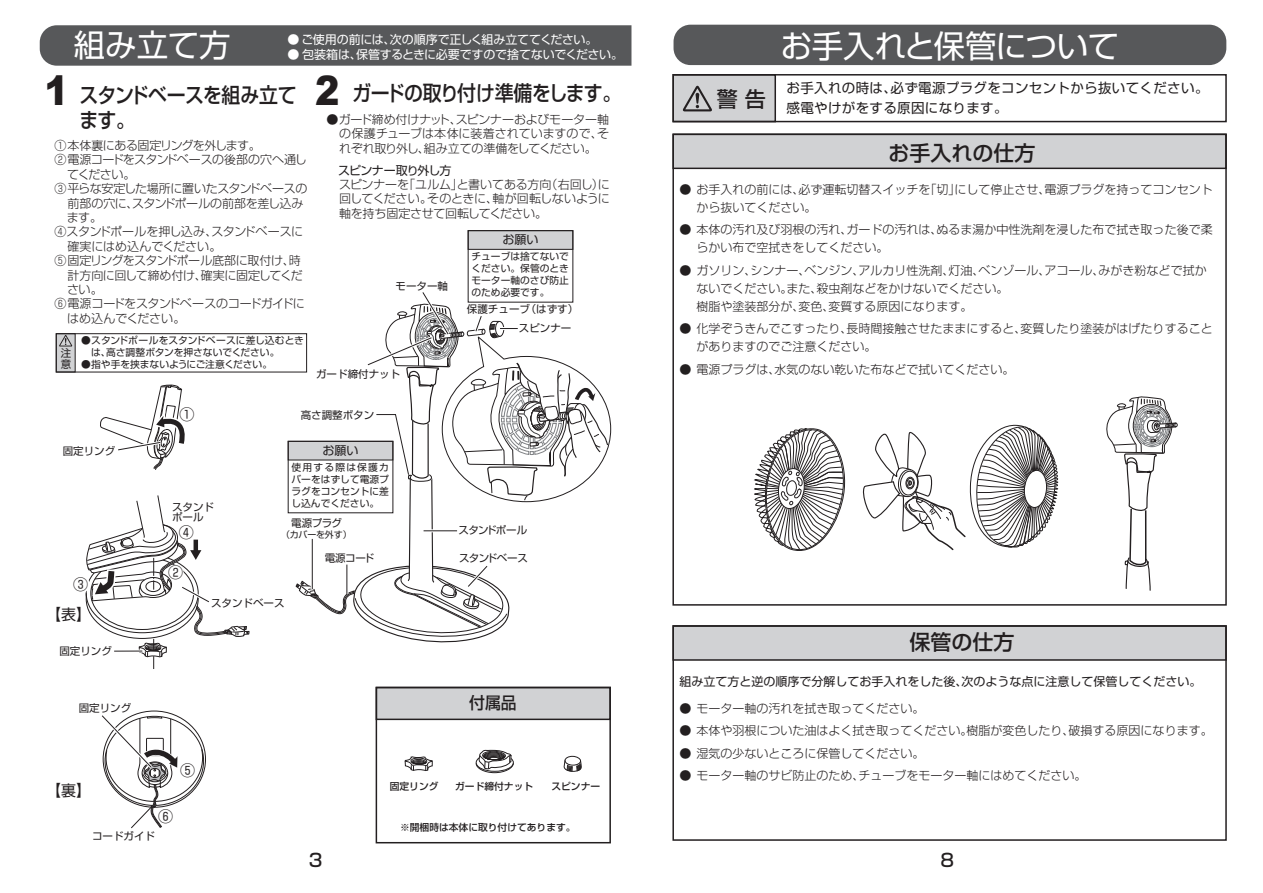
<style>
.page{position:relative;width:1263px;height:893px;background:#fff}
.page>*{position:absolute;margin:0;border:0;box-sizing:border-box;transform-origin:0 0}
.t1{font:31.5px "Shin Go Pro";letter-spacing:-.01em;color:#fff}
.t2{font:500 21px/25.2px "Shin Go Pro";letter-spacing:-.03em;color:#231f20;scale:.9 1}
.t3{font:500 21px "Shin Go Pro";letter-spacing:-.035em;color:#231f20;scale:.9 1}
.t4{font:500 21px "Shin Go Pro";letter-spacing:-.01em;color:#231f20}
.t5{font:500 18px "Shin Go Pro";color:#231f20}
.t6{font:500 16.5px "Shin Go Pro";color:#231f20;scale:.96 1}
.t7{font:15px "Shin Go Pro";color:#231f20}
.t8{font:13.5px/19.5px "Shin Go Pro";letter-spacing:.025em;color:#231f20}
.t9{font:300 12px/18px "Shin Go Pro";color:#231f20}
.t10{font:300 12px "Shin Go Pro";letter-spacing:-.03em;color:#231f20}
.t11{font:12px "Shin Go Pro";letter-spacing:-.01em;color:#fff}
.t12{font:12px "Shin Go Pro";color:#231f20}
.t13{font:300 12px "Shin Go Pro";letter-spacing:-.04em;color:#231f20}
.t14{font:300 12px "Shin Go Pro";letter-spacing:-.035em;color:#231f20}
.t15{font:300 12px "Shin Go Pro";letter-spacing:-.05em;color:#231f20}
.t16{font:12px "Shin Go Pro";letter-spacing:-.07em;color:#231f20}
.t17{font:10.5px/10.5px "Shin Go Pro";color:#231f20}
.t18{font:10.5px "Shin Go Pro";letter-spacing:-.05em;color:#231f20}
.t19{font:10.5px "Shin Go Pro";letter-spacing:-.06em;color:#231f20}
.t20{font:9.75px/12px "Shin Go Pro";color:#231f20;text-align:justify}
.t21{font:500 9.75px "Shin Go Pro";color:#231f20}
.t22{font:9px "Shin Go Pro";letter-spacing:-.03em;color:#231f20}
.s1{font-family:"Arial";font-weight:900;font-size:40.5px}
</style>
<div class="page">
<div style="left:40px;top:25px;width:591px;height:41px;background:#57585a"></div>
<div style="left:468px;top:230px;width:105px;height:20px;background:#d1d2d4;border:1px solid #231f20"></div>
<div style="left:468px;top:230px;width:105px;height:72px;border:1px solid #231f20"></div>
<div style="left:288px;top:441px;width:105px;height:19px;background:#d1d2d4"></div>
<div style="left:288px;top:441px;width:105px;height:72px;border:1px solid #231f20"></div>
<div style="left:56px;top:333px;width:20px;height:39px;background:#d1d2d4"></div>
<div style="left:56px;top:333px;width:251px;height:39px;border:1px solid #231f20"></div>
<svg style="left:59px;top:335px;width:13px;height:11px"></svg>
<svg style="left:295px;top:288px;width:316px;height:556px"></svg>
<hr style="left:311px;top:539px;width:3px;height:50px;background:#fff">
<hr style="left:312px;top:539px;width:1px;height:50px;background:#231f20">
<svg style="left:85px;top:495px;width:165px;height:334px"></svg>
<svg style="left:100px;top:384px;width:85px;height:86px"></svg>
<div style="left:179px;top:407px;width:16px;height:16px;background:#fff;border-radius:50%"></div>
<div style="left:672px;top:134px;width:555px;height:35px;background:#d1d2d4;border:2px solid #231f20"></div>
<div style="left:672px;top:134px;width:555px;height:472px;border:2px solid #231f20"></div>
<div style="left:672px;top:625px;width:555px;height:36px;background:#d1d2d4;border:2px solid #231f20"></div>
<div style="left:672px;top:625px;width:555px;height:216px;border:2px solid #231f20"></div>
<div style="left:672px;top:74px;width:104px;height:48px;background:#d1d2d4;border:2px solid #231f20"></div>
<div style="left:672px;top:74px;width:555px;height:48px;border:2px solid #231f20"></div>
<svg style="left:683px;top:85px;width:29px;height:26px"></svg>
<div style="left:673px;top:25px;width:553px;height:40px;background:#57585a;border-radius:17px"></div>
<svg style="left:754px;top:428px;width:92px;height:123px"></svg>
<svg style="left:862px;top:424px;width:196px;height:127px"></svg>
<svg style="left:1106px;top:396px;width:72px;height:265px"></svg>
<h1 class="t1" style="left:74px;top:19px;width:158px">組み立て方</h1>
<p class="t11" style="left:287px;top:30px;width:312px">● ご使用の前には、次の順序で正しく組み立ててください。</p>
<p class="t11" style="left:287px;top:45px;width:337px">● 包装箱は、保管するときに必要ですので捨てないでください。</p>
<h2 class="t2" style="left:79px;top:80px;width:291px;text-indent:-35px"><span class="s1">1</span> スタンドベースを組み立て <span class="s1">2</span>ます。</h2>
<p class="t15" style="left:55px;top:136px;width:208px">① 本体裏にある固定リングを外します。</p>
<p class="t10" style="left:55px;top:150px;width:254px">② 電源コードをスタンドベースの後部の穴へ通し</p>
<p class="t9" style="left:67px;top:164px;width:70px">てください。</p>
<p class="t14" style="left:55px;top:179px;width:254px">③ 平らな安定した場所に置いたスタンドベースの</p>
<p class="t10" style="left:67px;top:193px;width:238px">前部の穴に、スタンドポールの前部を差し込み</p>
<p class="t9" style="left:67px;top:207px;width:37px">ます。</p>
<p class="t13" style="left:55px;top:222px;width:250px">④スタンドポールを押し込み、スタンドベースに</p>
<p class="t9" style="left:67px;top:236px;width:156px">確実にはめ込んでください。</p>
<p class="t13" style="left:55px;top:251px;width:248px">⑤ 固定リングをスタンドポール底部に取付け、時</p>
<p class="t14" style="left:67px;top:265px;width:237px">計方向に回して締め付け、確実に固定してくだ</p>
<p class="t9" style="left:67px;top:279px;width:37px">さい。</p>
<p class="t10" style="left:55px;top:294px;width:252px">⑥ 電源コードをスタンドベースのコードガイドに</p>
<p class="t9" style="left:67px;top:308px;width:120px">はめ込んでください。</p>
<h2 class="t3" style="left:352px;top:76px;width:300px">ガードの取り付け準備をします。</h2>
<p class="t9" style="left:339px;top:111px;width:272px;line-height:14.4px;text-align:justify;text-indent:-13px">● ガード締め付けナット、スピンナーおよびモーター軸の保護チューブは本体に装着されていますので、それぞれ取り外し、組み立ての準備をしてください。</p>
<p class="t16" style="left:326px;top:160px;width:127px">　スピンナー取り外し方</p>
<p class="t9" style="left:339px;top:176px;width:272px;line-height:14.4px;text-align:justify">スピンナーを「ユルム」と書いてある方向（右回し）に回してください。そのときに、軸が回転しないように軸を持ち固定させて回転してください。</p>
<p class="t12" style="left:503px;top:230px;width:37px">お願い</p>
<p class="t20" style="left:471px;top:249px;width:99px">チューブは捨てないでください。保管のときモーター軸のさび防止のため必要です。</p>
<p class="t17" style="left:395px;top:279px;width:54px">モーター軸</p>
<p class="t17" style="left:467px;top:303px;width:113px">保護チューブ（はずす）</p>
<p class="t17" style="left:519px;top:322px;width:54px">スピンナー</p>
<p class="t17" style="left:61px;top:347px;width:12px">注意</p>
<p class="t20" style="left:91px;top:334px;width:214px;text-indent:-10px">●スタンドポールをスタンドベースに差し込むときは、高さ調整ボタンを押さないでください。</p>
<p class="t20" style="left:81px;top:357px;width:192px">●指や手を挟まないようにご注意ください。</p>
<p class="t17" style="left:316px;top:368px;width:85px">ガード締付ナット</p>
<p class="t17" style="left:301px;top:408px;width:75px">高さ調整ボタン</p>
<p class="t7" style="left:180px;top:402px;width:17px">①</p>
<p class="t17" style="left:63px;top:444px;width:54px">固定リング</p>
<p class="t7" style="left:73px;top:572px;width:16px">③</p>
<p class="t7" style="left:46px;top:602px;width:46px">【表】</p>
<p class="t17" style="left:59px;top:645px;width:54px">固定リング</p>
<p class="t17" style="left:79px;top:702px;width:54px">固定リング</p>
<p class="t17" style="left:172px;top:500px;width:43px">スタンドポール</p>
<p class="t7" style="left:179px;top:520px;width:16px">④</p>
<p class="t7" style="left:168px;top:560px;width:16px">②</p>
<p class="t12" style="left:323px;top:440px;width:37px">お願い</p>
<p class="t20" style="left:291px;top:460px;width:99px">使用する際は保護カバーをはずして電源プラグをコンセントに差し込んでください。</p>
<p class="t17" style="left:291px;top:517px;width:52px">電源プラグ</p>
<p class="t22" style="left:281px;top:527px;width:72px">（カバーを外す）</p>
<p class="t17" style="left:325px;top:551px;width:51px">電源コード</p>
<p class="t18" style="left:459px;top:549px;width:70px">スタンドベース</p>
<p class="t19" style="left:458px;top:521px;width:70px">スタンドポール</p>
<p class="t17" style="left:211px;top:597px;width:75px">スタンドベース</p>
<p class="t7" style="left:180px;top:758px;width:16px">⑤</p>
<h3 class="t6" style="left:469px;top:689px;width:51px">付属品</h3>
<p class="t7" style="left:46px;top:778px;width:46px">【裏】</p>
<p class="t7" style="left:158px;top:803px;width:16px">⑥</p>
<p class="t17" style="left:92px;top:829px;width:64px">コードガイド</p>
<h3 class="t5" style="left:309px;top:845px;width:15px">3</h3>
<p class="t21" style="left:390px;top:778px;width:50px">固定リング</p>
<p class="t21" style="left:455px;top:778px;width:79px">ガード締付ナット</p>
<p class="t21" style="left:551px;top:778px;width:50px">スピンナー</p>
<p class="t21" style="left:400px;top:819px;width:177px">※開梱時は本体に取り付けてあります。</p>
<h1 class="t1" style="left:780px;top:20px;width:340px">お手入れと保管について</h1>
<p class="t8" style="left:717px;top:77px;width:493px;text-indent:70px">お手入れの時は、必ず電源プラグをコンセントから抜いてください。<sup>警告</sup> 感電やけがをする原因になります。</p>
<h2 class="t4" style="left:888px;top:136px;width:148px">お手入れの仕方</h2>
<p class="t9" style="left:697px;top:179px;width:517px;text-indent:-17px">● お手入れの前には、必ず運転切替スイッチを「切」にして停止させ、電源プラグを持ってコンセントから抜いてください。</p>
<p class="t9" style="left:697px;top:219px;width:517px;text-indent:-17px">● 本体の汚れ及び羽根の汚れ、ガードの汚れは、ぬるま湯か中性洗剤を浸した布で拭き取った後で柔らかい布で空拭きをしてください。</p>
<p class="t9" style="left:697px;top:260px;width:511px;text-indent:-17px">● ガソリン、シンナー、ベンジン、アルカリ性洗剤、灯油、ベンゾール、アコール、みがき粉などで拭かないでください。また、殺虫剤などをかけないでください。<br>樹脂や塗装部分が、変色、変質する原因になります。</p>
<p class="t9" style="left:697px;top:318px;width:517px;text-indent:-17px">● 化学ぞうきんでこすったり、長時間接触させたままにすると、変質したり塗装がはげたりすることがありますのでご注意ください。</p>
<p class="t9" style="left:680px;top:359px;width:337px">● 電源プラグは、水気のない乾いた布などで拭いてください。</p>
<h2 class="t4" style="left:909px;top:624px;width:106px">保管の仕方</h2>
<p class="t12" style="left:680px;top:671px;width:524px">組み立て方と逆の順序で分解してお手入れをした後、次のような点に注意して保管してください。</p>
<p class="t9" style="left:680px;top:698px;width:247px">● モーター軸の汚れを拭き取ってください。</p>
<p class="t9" style="left:680px;top:720px;width:535px">● 本体や羽根についた油はよく拭き取ってください。樹脂が変色したり、破損する原因になります。</p>
<p class="t9" style="left:680px;top:743px;width:247px">● 湿気の少ないところに保管してください。</p>
<p class="t9" style="left:680px;top:765px;width:409px">● モーター軸のサビ防止のため、チューブをモーター軸にはめてください。</p>
<h3 class="t5" style="left:940px;top:845px;width:15px">8</h3>
</div>
